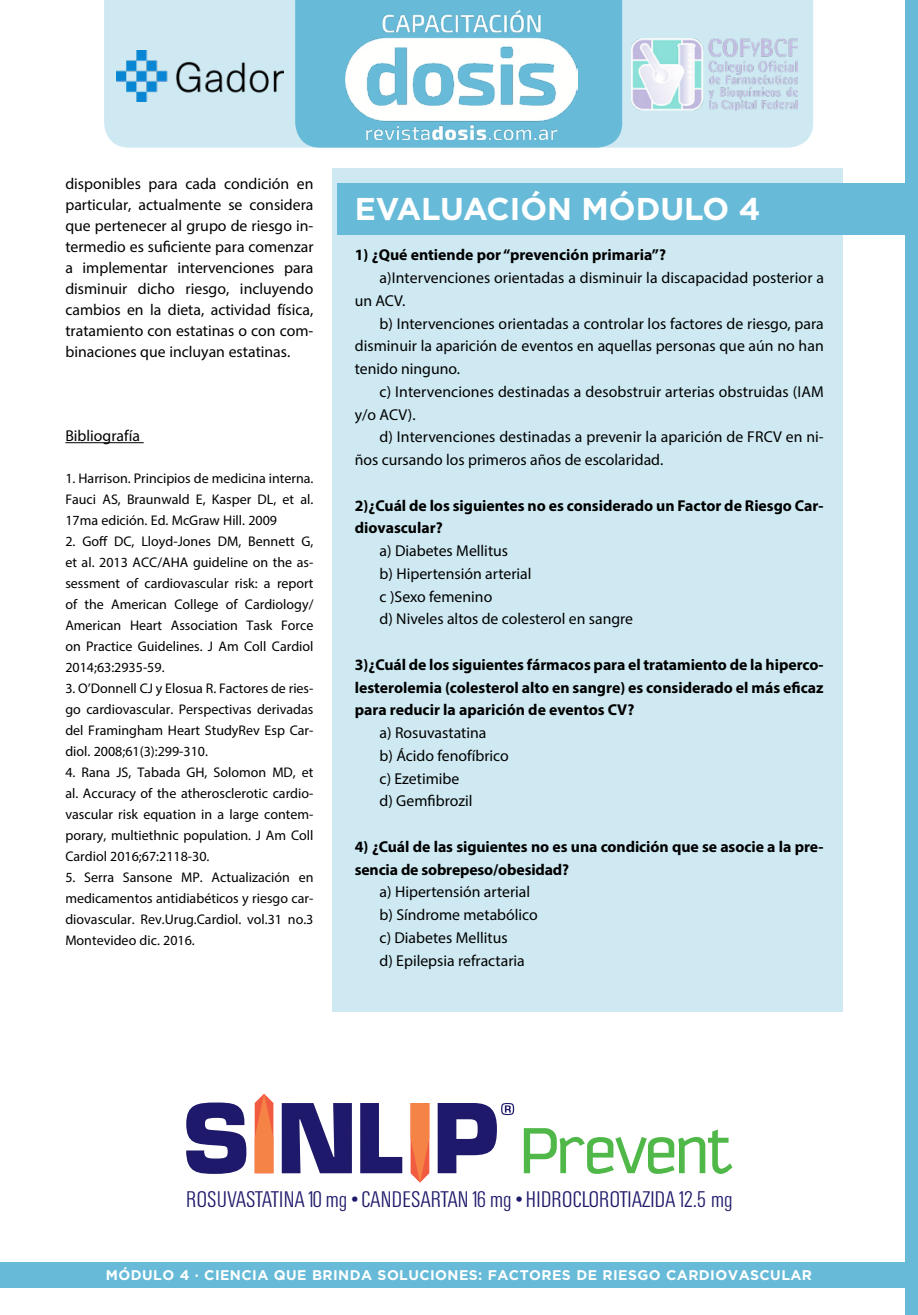
<style>
.page{position:relative;width:918px;height:1315px;background:#fff}
.page>*{position:absolute;margin:0;border:0;box-sizing:border-box;transform-origin:0 0}
.t1{font:71.23px "Kautiva Pro";letter-spacing:-.03em;color:#50b848}
.t2{font:700 31.5px "Gotham";color:#fff}
.t3{font:300 22.4px "Univers Condensed BQ";letter-spacing:.015em;color:#1e196a}
.t4{font:15.75px/22.8px "Myriad Pro";color:#000}
.t5{font:700 15.75px/22.8px "Myriad Pro";color:#000}
.t6{font:14px/21px "Myriad Pro";color:#000;text-align:justify}
.t7{font:700 14px "Gotham";letter-spacing:.03em;color:#fff}
</style>
<div class="page">
<div style="left:104px;top:0;width:709px;height:148px;background:#cee9f2"></div>
<div style="left:295px;top:0;width:327px;height:148px;background:#67bbd8"></div>
<div style="left:0;top:1261px;width:918px;height:26px;background:#67bbd8"></div>
<div style="left:905px;top:0;width:13px;height:1315px;background:#67bbd8"></div>
<img style="left:345px;top:10px;width:233px;height:129px">
<img style="left:117px;top:51px;width:166px;height:50px">
<img style="left:631px;top:38px;width:167px;height:73px">
<div style="left:332px;top:168px;width:511px;height:843px;background:#cee9f2"></div>
<div style="left:337px;top:183px;width:581px;height:51px;background:#67bbd8"></div>
<hr style="left:65px;top:442px;width:79px;height:1px;background:#000">
<svg style="left:186px;top:1093px;width:328px;height:89px"></svg>
<p class="t4" style="left:65px;top:173px;width:250px;line-height:21px;text-align:justify">disponibles para cada condición en particular, actualmente se considera que pertenecer al grupo de riesgo in&shy;termedio es suficiente para comenzar a implementar intervenciones para disminuir dicho riesgo, incluyendo cambios en la dieta, actividad física, tratamiento con estatinas o con com&shy;binaciones que incluyan estatinas.</p>
<p class="t4" style="left:65px;top:424px;width:76px">Bibliografía</p>
<p class="t6" style="left:65px;top:468px;width:250px">1. Harrison. Principios de medicina interna.<br>Fauci AS, Braunwald E, Kasper DL, et al.<br>17ma edición. Ed. McGraw Hill. 2009</p>
<p class="t6" style="left:65px;top:531px;width:250px">2. Goff DC, Lloyd-Jones DM, Bennett G, et al. 2013 ACC/AHA guideline on the as&shy;sessment of cardiovascular risk: a report of the American College of Cardiology/ American Heart Association Task Force on Practice Guidelines. J Am Coll Cardiol 2014;63:2935-59.</p>
<p class="t6" style="left:65px;top:678px;width:250px">3. O’Donnell CJ y Elosua R. Factores de ries&shy;go cardiovascular. Perspectivas derivadas del Framingham Heart StudyRev Esp Car&shy;diol. 2008;61(3):299-310.</p>
<p class="t6" style="left:65px;top:762px;width:250px">4. Rana JS, Tabada GH, Solomon MD, et al. Accuracy of the atherosclerotic cardio&shy;vascular risk equation in a large contem&shy;porary, multiethnic population. J Am Coll Cardiol 2016;67:2118-30.</p>
<p class="t6" style="left:65px;top:867px;width:250px">5. Serra Sansone MP. Actualización en medicamentos antidiabéticos y riesgo car&shy;diovascular. Rev.Urug.Cardiol. vol.31 no.3<br>Montevideo dic. 2016.</p>
<h2 class="t2" style="left:355px;top:191px;width:407px">EVALUACIÓN MÓDULO 4</h2>
<p class="t5" style="left:355px;top:243px;width:313px">1) ¿Qué entiende por “prevención primaria”?</p>
<p class="t4" style="left:355px;top:266px;width:471px;text-indent:25px">a)Intervenciones orientadas a disminuir la discapacidad posterior a un ACV.</p>
<p class="t4" style="left:355px;top:312px;width:470px;text-align:justify;text-indent:25px">b) Intervenciones orientadas a controlar los factores de riesgo, para disminuir la aparición de eventos en aquellas personas que aún no han tenido ninguno.</p>
<p class="t4" style="left:355px;top:380px;width:470px;text-indent:25px">c) Intervenciones destinadas a desobstruir arterias obstruidas (IAM y/o ACV).</p>
<p class="t4" style="left:355px;top:425px;width:470px;text-indent:25px">d) Intervenciones destinadas a prevenir la aparición de FRCV en ni&shy;ños cursando los primeros años de escolaridad.</p>
<p class="t5" style="left:355px;top:493px;width:470px">2)¿Cuál de los siguientes no es considerado un Factor de Riesgo Car&shy;diovascular?</p>
<p class="t4" style="left:379px;top:539px;width:255px">a) Diabetes Mellitus<br>b) Hipertensión arterial<br>c )Sexo femenino<br>d) Niveles altos de colesterol en sangre</p>
<p class="t5" style="left:355px;top:652px;width:470px;text-align:justify">3)¿Cuál de los siguientes fármacos para el tratamiento de la hiperco&shy;lesterolemia (colesterol alto en sangre) es considerado el más eficaz para reducir la aparición de eventos CV?</p>
<p class="t4" style="left:379px;top:721px;width:131px">a) Rosuvastatina<br>b) Ácido fenofíbrico c) Ezetimibe<br>d) Gemfibrozil</p>
<p class="t5" style="left:355px;top:834px;width:470px">4) ¿Cuál de las siguientes no es una condición que se asocie a la pre&shy;sencia de sobrepeso/obesidad?</p>
<p class="t4" style="left:379px;top:880px;width:160px">a) Hipertensión arterial b) Síndrome metabólico c) Diabetes Mellitus<br>d) Epilepsia refractaria</p>
<h1 class="t1" style="left:519px;top:1113px;width:215px">Prevent</h1>
<h3 class="t3" style="left:186px;top:1187px;width:548px">ROSUVASTATINA 10 mg • CANDESARTAN 16 mg • HIDROCLOROTIAZIDA 12.5 mg</h3>
<p class="t7" style="left:106px;top:1266px;width:707px">MÓDULO 4 · CIENCIA QUE BRINDA SOLUCIONES: FACTORES DE RIESGO CARDIOVASCULAR</p>
</div>
